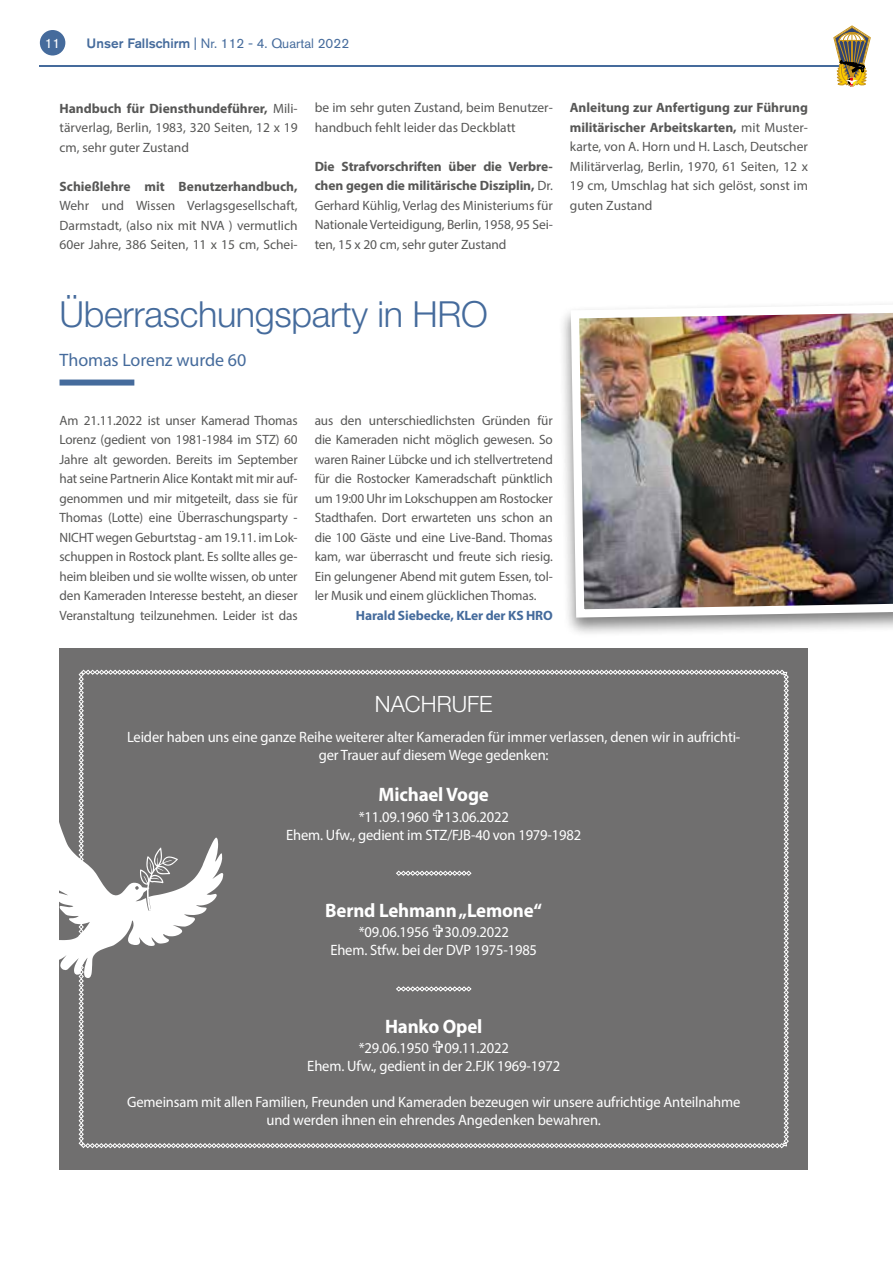
<style>
.page{position:relative;width:893px;height:1263px;background:#fff}
.page>*{position:absolute;margin:0;border:0;box-sizing:border-box;transform-origin:0 0}
.t1{font:300 36px "Helvetica Neue LT Std";letter-spacing:-.01em;color:#456b9c}
.t2{font:300 22.5px "Helvetica Neue LT Std";color:#fff}
.t3{font:700 19.5px "Myriad Pro";letter-spacing:-.01em;color:#fff}
.t4{font:18px "Myriad Pro";letter-spacing:-.005em;color:#456b9c}
.t5{font:15px/18px "Myriad Pro";letter-spacing:-.01em;color:#fff;text-align:center}
.t6{font:13.5px/19.5px "Myriad Pro";color:#575756;text-align:justify}
.t7{font:13.5px "Akzidenz Grotesk Pro";color:#456b9c}
.t8{font:700 13.5px "Myriad Pro";color:#575756}
.t9{font:700 13.5px "Myriad Pro";letter-spacing:-.01em;color:#456b9c}
.t10{font:13.5px "Akzidenz Grotesk Pro";color:#fff}
.s1{font-weight:500}
.s2{font-weight:700}
</style>
<div class="page">
<div style="left:60px;top:648px;width:748px;height:521px;background:#706f6f"></div>
<div style="left:60px;top:380px;width:74px;height:6px;background:#456b9c"></div>
<div style="left:558px;top:298px;width:335px;height:339px;background:#000;opacity:.5"></div>
<img style="left:567px;top:299px;width:326px;height:323px">
<div style="left:40px;top:30px;width:25px;height:26px;background:#456b9c;border-radius:50%"></div>
<hr style="left:40px;top:65px;width:805px;height:1px;background:#456b9c">
<svg style="left:833px;top:25px;width:38px;height:61px"></svg>
<svg style="left:59px;top:670px;width:730px;height:478px"></svg>
<p class="t10" style="left:45px;top:34px;width:17px">11</p>
<p class="t7" style="left:87px;top:34px;width:264px"><span class="s1">Unser Fallschirm</span> | Nr. 112 - 4. Quartal 2022</p>
<p class="t6" style="left:60px;top:98px;width:240px"><span class="s2">Handbuch für Diensthundeführer,</span> Mili&shy;tärverlag, Berlin, 1983, 320 Seiten, 12 x 19 cm, sehr guter Zustand</p>
<p class="t8" style="left:60px;top:177px;width:240px">Schießlehre mit Benutzerhandbuch,</p>
<p class="t6" style="left:60px;top:195px;width:240px">Wehr und Wissen Verlagsgesellschaft, Darmstadt, (also nix mit NVA ) vermutlich 60er Jahre, 386 Seiten, 11 x 15 cm, Schei-</p>
<p class="t6" style="left:315px;top:98px;width:240px">be im sehr guten Zustand, beim Benutzer&shy;handbuch fehlt leider das Deckblatt</p>
<p class="t6" style="left:315px;top:156px;width:240px"><span class="s2">Die Strafvorschriften über die Verbre&shy;chen gegen die militärische Disziplin,</span> Dr.<br>Gerhard Kühlig, Verlag des Ministeriums für Nationale Verteidigung, Berlin, 1958, 95 Sei&shy;ten, 15 x 20 cm, sehr guter Zustand</p>
<h1 class="t1" style="left:60px;top:292px;width:430px">Überraschungsparty in HRO</h1>
<h3 class="t4" style="left:60px;top:349px;width:188px">Thomas Lorenz wurde 60</h3>
<p class="t6" style="left:570px;top:98px;width:240px"><span class="s2">Anleitung zur Anfertigung zur Führung militärischer Arbeitskarten,</span> mit Muster&shy;karte, von A. Horn und H. Lasch, Deutscher Militärverlag, Berlin, 1970, 61 Seiten, 12 x 19 cm, Umschlag hat sich gelöst, sonst im guten Zustand</p>
<p class="t6" style="left:60px;top:410px;width:240px">Am 21.11.2022 ist unser Kamerad Thomas Lorenz (gedient von 1981-1984 im STZ) 60<br>Jahre alt geworden. Bereits im September hat seine Partnerin Alice Kontakt mit mir auf&shy;genommen und mir mitgeteilt, dass sie für Thomas (Lotte) eine Überraschungsparty - NICHT wegen Geburtstag - am 19.11. im Lok&shy;schuppen in Rostock plant. Es sollte alles ge&shy;heim bleiben und sie wollte wissen, ob unter den Kameraden Interesse besteht, an dieser Veranstaltung teilzunehmen. Leider ist das</p>
<p class="t6" style="left:315px;top:410px;width:240px">aus den unterschiedlichsten Gründen für die Kameraden nicht möglich gewesen. So waren Rainer Lübcke und ich stellvertretend für die Rostocker Kameradschaft pünktlich um 19:00 Uhr im Lokschuppen am Rostocker Stadthafen. Dort erwarteten uns schon an die 100 Gäste und eine Live-Band. Thomas kam, war überrascht und freute sich riesig.<br>Ein gelungener Abend mit gutem Essen, tol&shy;ler Musik und einem glücklichen Thomas.</p>
<p class="t9" style="left:356px;top:606px;width:198px">Harald Siebecke, KLer der KS HRO</p>
<h2 class="t2" style="left:375px;top:690px;width:119px">NACHRUFE</h2>
<p class="t5" style="left:127px;top:727px;width:615px">Leider haben uns eine ganze Reihe weiterer alter Kameraden für immer verlassen, denen wir in aufrichti&shy;ger Trauer auf diesem Wege gedenken:</p>
<h3 class="t3" style="left:379px;top:782px;width:112px">Michael Voge</h3>
<p class="t5" style="left:286px;top:807px;width:297px">*11.09.1960 13.06.2022<br>Ehem. Ufw., gedient im STZ/FJB-40 von 1979-1982</p>
<h3 class="t3" style="left:325px;top:898px;width:218px">Bernd Lehmann „Lemone“</h3>
<p class="t5" style="left:330px;top:923px;width:208px">*09.06.1956 30.09.2022<br>Ehem. Stfw. bei der DVP 1975-1985</p>
<h3 class="t3" style="left:385px;top:1013px;width:99px">Hanko Opel</h3>
<p class="t5" style="left:307px;top:1038px;width:254px">*29.06.1950 09.11.2022<br>Ehem. Ufw., gedient in der 2.FJK 1969-1972</p>
<p class="t5" style="left:127px;top:1092px;width:615px">Gemeinsam mit allen Familien, Freunden und Kameraden bezeugen wir unsere aufrichtige Anteilnahme und werden ihnen ein ehrendes Angedenken bewahren.</p>
</div>
